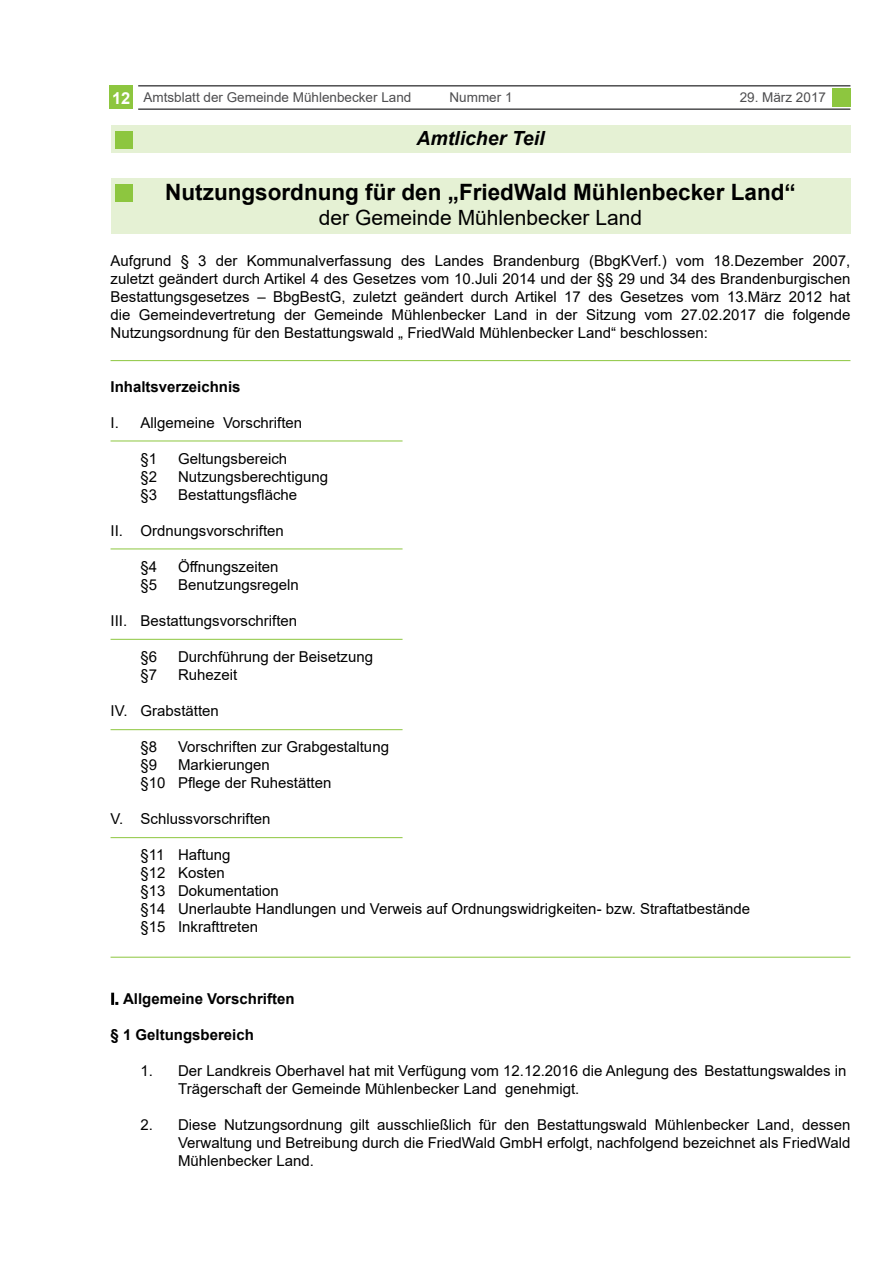
<style>
.page{position:relative;width:893px;height:1263px;background:#fff}
.page>*{position:absolute;margin:0;border:0;box-sizing:border-box;transform-origin:0 0}
.t1{font:700 22.5px "Arial";color:#000}
.t2{font:21px "Arial";color:#000}
.t3{font:italic 700 19.5px "Arial";color:#000}
.t4{font:15px/18px "Arial";color:#000}
.t5{font:700 15px "Arial";color:#000}
.t6{font:13.5px "Arial";color:#4d4d4f}
.s1{font-weight:700;font-size:16.5px;color:#fff}
</style>
<div class="page">
<div style="left:111px;top:125px;width:739px;height:28px;background:#e5f1d4"></div>
<div style="left:832px;top:89px;width:18px;height:18px;background:#8dc63f"></div>
<div style="left:109px;top:85px;width:24px;height:23px;background:#8dc63f"></div>
<hr style="left:138px;top:85px;width:712px;height:2px;background:#4d4d4f">
<hr style="left:138px;top:108px;width:712px;height:2px;background:#4d4d4f">
<div style="left:115px;top:132px;width:18px;height:17px;background:#8dc63f"></div>
<svg style="left:111px;top:993px;width:7px;height:12px"></svg>
<div style="left:111px;top:178px;width:739px;height:55px;background:#e5f1d4"></div>
<div style="left:115px;top:185px;width:17px;height:17px;background:#8dc63f"></div>
<hr style="left:111px;top:441px;width:292px;height:1px;background:#8dc63f">
<hr style="left:111px;top:549px;width:292px;height:1px;background:#8dc63f">
<hr style="left:111px;top:639px;width:292px;height:1px;background:#8dc63f">
<hr style="left:111px;top:729px;width:292px;height:1px;background:#8dc63f">
<hr style="left:111px;top:837px;width:292px;height:1px;background:#8dc63f">
<hr style="left:111px;top:957px;width:739px;height:1px;background:#8dc63f">
<hr style="left:111px;top:360px;width:739px;height:1px;background:#8dc63f">
<p class="t6" style="left:112px;top:88px;width:301px"><span class="s1">12</span> Amtsblatt der Gemeinde Mühlenbecker Land</p>
<p class="t6" style="left:449px;top:88px;width:65px">Nummer 1</p>
<p class="t6" style="left:740px;top:88px;width:88px">29. März 2017</p>
<h3 class="t3" style="left:416px;top:125px;width:130px">Amtlicher Teil</h3>
<h1 class="t1" style="left:165px;top:176px;width:632px">Nutzungsordnung für den „FriedWald Mühlenbecker Land“</h1>
<h2 class="t2" style="left:319px;top:203px;width:325px">der Gemeinde Mühlenbecker Land</h2>
<p class="t4" style="left:111px;top:252px;width:741px;text-align:justify">Aufgrund § 3 der Kommunalverfassung des Landes Brandenburg (BbgKVerf.) vom 18.Dezember 2007, zuletzt geändert durch Artikel 4 des Gesetzes vom 10.Juli 2014 und der §§ 29 und 34 des Brandenburgischen Bestattungsgesetzes – BbgBestG, zuletzt geändert durch Artikel 17 des Gesetzes vom 13.März 2012 hat die Gemeindevertretung der Gemeinde Mühlenbecker Land in der Sitzung vom 27.02.2017 die folgende Nutzungsordnung für den Bestattungswald „ FriedWald Mühlenbecker Land“ beschlossen:</p>
<p class="t5" style="left:111px;top:376px;width:132px">Inhaltsverzeichnis</p>
<p class="t4" style="left:111px;top:414px;width:193px">I. Allgemeine Vorschriften</p>
<p class="t4" style="left:141px;top:450px;width:18px">§1</p>
<p class="t4" style="left:178px;top:450px;width:111px">Geltungsbereich</p>
<p class="t4" style="left:141px;top:468px;width:18px">§2</p>
<p class="t4" style="left:178px;top:468px;width:152px">Nutzungsberechtigung</p>
<p class="t4" style="left:141px;top:486px;width:18px">§3</p>
<p class="t4" style="left:178px;top:486px;width:121px">Bestattungsfläche</p>
<p class="t4" style="left:111px;top:522px;width:175px">II. Ordnungsvorschriften</p>
<p class="t4" style="left:141px;top:558px;width:18px">§4</p>
<p class="t4" style="left:178px;top:558px;width:102px">Öffnungszeiten</p>
<p class="t4" style="left:141px;top:576px;width:18px">§5</p>
<p class="t4" style="left:178px;top:576px;width:122px">Benutzungsregeln</p>
<p class="t4" style="left:111px;top:612px;width:188px">III. Bestattungsvorschriften</p>
<p class="t4" style="left:141px;top:648px;width:18px">§6</p>
<p class="t4" style="left:178px;top:648px;width:197px">Durchführung der Beisetzung</p>
<p class="t4" style="left:141px;top:666px;width:18px">§7</p>
<p class="t4" style="left:178px;top:666px;width:61px">Ruhezeit</p>
<p class="t4" style="left:111px;top:702px;width:110px">IV. Grabstätten</p>
<p class="t4" style="left:141px;top:738px;width:18px">§8</p>
<p class="t4" style="left:178px;top:738px;width:212px">Vorschriften zur Grabgestaltung</p>
<p class="t4" style="left:141px;top:756px;width:18px">§9</p>
<p class="t4" style="left:141px;top:756px;width:192px;text-indent:38px">Markierungen<br>§10 Pflege der Ruhestätten</p>
<p class="t4" style="left:111px;top:810px;width:162px">V. Schlussvorschriften</p>
<p class="t4" style="left:141px;top:846px;width:611px">§11 Haftung<br>§12 Kosten<br>§13 Dokumentation<br>§14 Unerlaubte Handlungen und Verweis auf Ordnungswidrigkeiten- bzw. Straftatbestände §15 Inkrafttreten</p>
<p class="t5" style="left:123px;top:988px;width:173px">Allgemeine Vorschriften</p>
<p class="t5" style="left:111px;top:1024px;width:145px">§ 1 Geltungsbereich</p>
<p class="t4" style="left:178px;top:1062px;width:670px;text-indent:-38px">1. Der Landkreis Oberhavel hat mit Verfügung vom 12.12.2016 die Anlegung des Bestattungswaldes in<br>Trägerschaft der Gemeinde Mühlenbecker Land genehmigt.</p>
<p class="t4" style="left:178px;top:1116px;width:674px;text-align:justify;text-indent:-38px">2. Diese Nutzungsordnung gilt ausschließlich für den Bestattungswald Mühlenbecker Land, dessen Verwaltung und Betreibung durch die FriedWald GmbH erfolgt, nachfolgend bezeichnet als FriedWald Mühlenbecker Land.</p>
</div>
